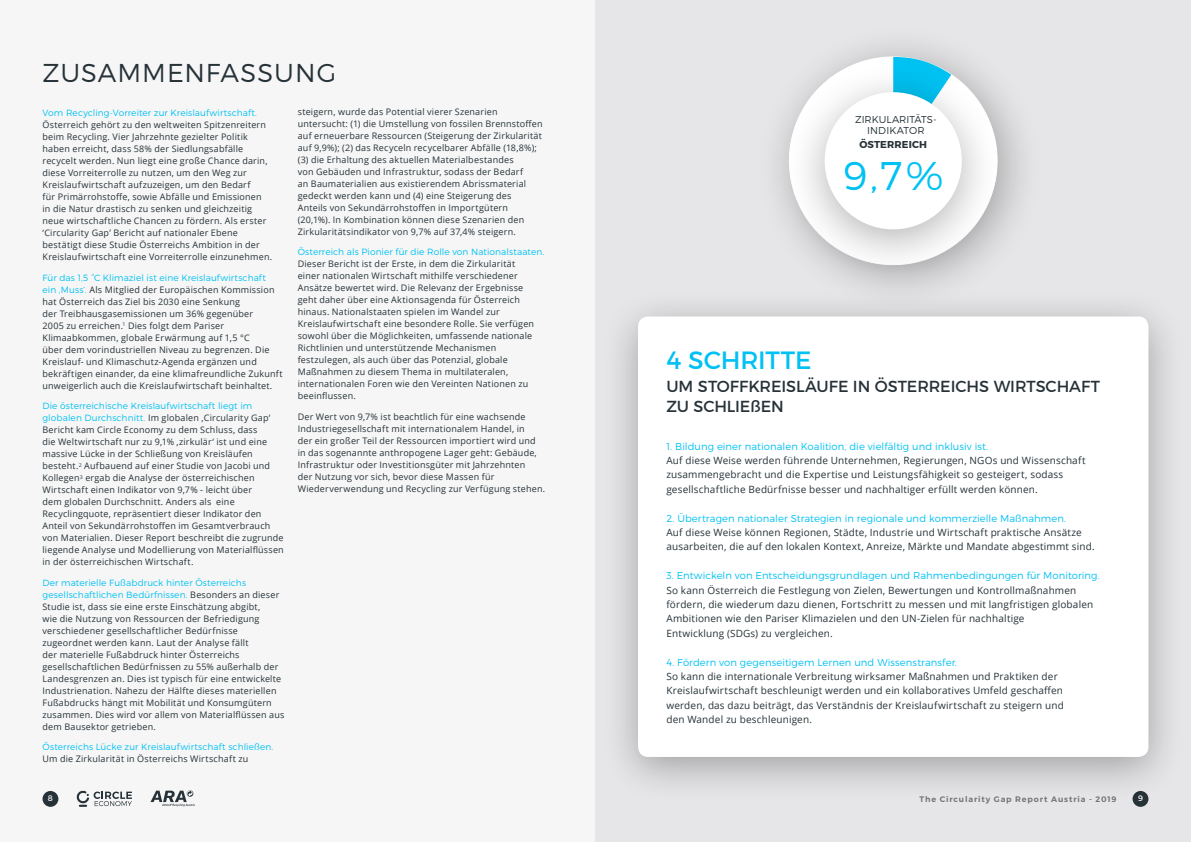
<style>
.page{position:relative;width:1191px;height:842px;background:#f6f6f6}
.page>*{position:absolute;margin:0;border:0;box-sizing:border-box;transform-origin:0 0}
.t1{font:300 40px "Montserrat";color:#00c1f3}
.t2{font:300 25.8px "Montserrat";letter-spacing:.035em;color:#263238}
.t3{font:25px "Montserrat";letter-spacing:-.01em;color:#00c1f3}
.t4{font:16px/20px "Montserrat";letter-spacing:-.005em;color:#263238}
.t5{font:10px/14.4px "Open Sans";letter-spacing:.015em;color:#263238}
.t6{font:300 10px "Montserrat";letter-spacing:.005em;color:#00c1f3}
.t7{font:300 10px/10.2px "Montserrat";color:#263238;text-align:center}
.t8{font:700 10px "Montserrat";letter-spacing:.01em;color:#263238}
.t9{font:9px/12px "Open Sans";letter-spacing:.02em;color:#263238}
.t10{font:300 9px/12px "Montserrat";letter-spacing:.01em;color:#00c1f3}
.t11{font:600 8px "Montserrat";letter-spacing:.105em;color:#000}
.t12{font:8px "Montserrat";color:#fff}
.s1{font-family:"Montserrat";font-weight:300;color:#00c1f3}
.s2{font-family:"Open Sans";font-weight:400;color:#263238}
</style>
<div class="page">
<div style="left:595px;top:0;width:596px;height:842px;background:#e6e6e8"></div>
<svg style="left:1132px;top:791px;width:16px;height:16px"></svg>
<div style="left:43px;top:791px;width:15px;height:16px;background:#263238;border-radius:50%"></div>
<div style="left:600px;top:287px;width:586px;height:517px;background:#000;opacity:.3"></div>
<div style="left:638px;top:316px;width:510px;height:441px;background:#fff;border-radius:10px"></div>
<div style="left:755px;top:23px;width:289px;height:289px;background:#000;opacity:.3"></div>
<svg style="left:785px;top:51px;width:217px;height:10px"></svg>
<svg style="left:893px;top:57px;width:58px;height:4px"></svg>
<div style="left:784px;top:61px;width:218px;height:218px;background:#000;opacity:.3"></div>
<div style="left:824px;top:92px;width:137px;height:137px;background:#fff;border-radius:50%"></div>
<svg style="left:76px;top:790px;width:56px;height:17px"></svg>
<svg style="left:150px;top:790px;width:45px;height:16px"></svg>
<h2 class="t2" style="left:43px;top:57px;width:295px">ZUSAMMENFASSUNG</h2>
<p class="t10" style="left:43px;top:107px;width:216px">Vom Recycling-Vorreiter zur Kreislaufwirtschaft.</p>
<p class="t9" style="left:43px;top:119px;width:231px">Österreich gehört zu den weltweiten Spitzenreitern beim Recycling. Vier Jahrzehnte gezielter Politik haben erreicht, dass 58% der Siedlungsabfälle recycelt werden. Nun liegt eine große Chance darin, diese Vorreiterrolle zu nutzen, um den Weg zur Kreislaufwirtschaft aufzuzeigen, um den Bedarf<br>für Primärrohstoffe, sowie Abfälle und Emissionen<br>in die Natur drastisch zu senken und gleichzeitig neue wirtschaftliche Chancen zu fördern. Als erster ‘Circularity Gap’ Bericht auf nationaler Ebene bestätigt diese Studie Österreichs Ambition in der Kreislaufwirtschaft eine Vorreiterrolle einzunehmen.</p>
<p class="t10" style="left:43px;top:272px;width:225px">Für das 1,5 °C Klimaziel ist eine Kreislaufwirtschaft</p>
<p class="t9" style="left:43px;top:283px;width:242px"><span class="s1">ein ‚Muss‘.</span> Als Mitglied der Europäischen Kommission hat Österreich das Ziel bis 2030 eine Senkung<br>der Treibhausgasemissionen um 36% gegenüber<br>2005 zu erreichen.<sup>1</sup> Dies folgt dem Pariser Klimaabkommen, globale Erwärmung auf 1,5 °C<br>über dem vorindustriellen Niveau zu begrenzen. Die Kreislauf- und Klimaschutz-Agenda ergänzen und bekräftigen einander, da eine klimafreundliche Zukunft unweigerlich auch die Kreislaufwirtschaft beinhaltet.</p>
<p class="t10" style="left:43px;top:400px;width:211px">Die österreichische Kreislaufwirtschaft liegt im</p>
<p class="t9" style="left:43px;top:412px;width:243px"><span class="s1">globalen Durchschnitt.</span> Im globalen ‚Circularity Gap‘ Bericht kam Circle Economy zu dem Schluss, dass<br>die Weltwirtschaft nur zu 9,1% ‚zirkulär‘ ist und eine massive Lücke in der Schließung von Kreisläufen besteht.<sup>2</sup> Aufbauend auf einer Studie von Jacobi und Kollegen<sup>3</sup> ergab die Analyse der österreichischen Wirtschaft einen Indikator von 9,7% - leicht über<br>dem globalen Durchschnitt. Anders als eine Recyclingquote, repräsentiert dieser Indikator den Anteil von Sekundärrohstoffen im Gesamtverbrauch von Materialien. Dieser Report beschreibt die zugrunde liegende Analyse und Modellierung von Materialflüssen in der österreichischen Wirtschaft.</p>
<p class="t10" style="left:43px;top:577px;width:238px">Der materielle Fußabdruck hinter Österreichs gesellschaftlichen Bedürfnissen. <span class="s2">Besonders an dieser</span></p>
<p class="t9" style="left:43px;top:600px;width:243px">Studie ist, dass sie eine erste Einschätzung abgibt,<br>wie die Nutzung von Ressourcen der Befriedigung verschiedener gesellschaftlicher Bedürfnisse zugeordnet werden kann. Laut der Analyse fällt<br>der materielle Fußabdruck hinter Österreichs gesellschaftlichen Bedürfnissen zu 55% außerhalb der Landesgrenzen an. Dies ist typisch für eine entwickelte Industrienation. Nahezu der Hälfte dieses materiellen Fußabdrucks hängt mit Mobilität und Konsumgütern zusammen. Dies wird vor allem von Materialflüssen aus dem Bausektor getrieben.</p>
<p class="t10" style="left:43px;top:741px;width:232px">Österreichs Lücke zur Kreislaufwirtschaft schließen.</p>
<p class="t9" style="left:43px;top:753px;width:207px">Um die Zirkularität in Österreichs Wirtschaft zu</p>
<p class="t9" style="left:298px;top:105px;width:246px">steigern, wurde das Potential vierer Szenarien untersucht: (1) die Umstellung von fossilen Brennstoffen auf erneuerbare Ressourcen (Steigerung der Zirkularität auf 9,9%); (2) das Recyceln recycelbarer Abfälle (18,8%); (3) die Erhaltung des aktuellen Materialbestandes<br>von Gebäuden und Infrastruktur, sodass der Bedarf<br>an Baumaterialien aus existierendem Abrissmaterial gedeckt werden kann und (4) eine Steigerung des Anteils von Sekundärrohstoffen in Importgütern (20,1%). In Kombination können diese Szenarien den Zirkularitätsindikator von 9,7% auf 37,4% steigern.</p>
<p class="t10" style="left:298px;top:246px;width:248px">Österreich als Pionier für die Rolle von Nationalstaaten.</p>
<p class="t9" style="left:298px;top:258px;width:238px">Dieser Bericht ist der Erste, in dem die Zirkularität einer nationalen Wirtschaft mithilfe verschiedener Ansätze bewertet wird. Die Relevanz der Ergebnisse geht daher über eine Aktionsagenda für Österreich hinaus. Nationalstaaten spielen im Wandel zur Kreislaufwirtschaft eine besondere Rolle. Sie verfügen sowohl über die Möglichkeiten, umfassende nationale Richtlinien und unterstützende Mechanismen festzulegen, als auch über das Potenzial, globale Maßnahmen zu diesem Thema in multilateralen, internationalen Foren wie den Vereinten Nationen zu beeinflussen.</p>
<p class="t9" style="left:298px;top:410px;width:249px">Der Wert von 9,7% ist beachtlich für eine wachsende Industriegesellschaft mit internationalem Handel, in<br>der ein großer Teil der Ressourcen importiert wird und in das sogenannte anthropogene Lager geht: Gebäude, Infrastruktur oder Investitionsgüter mit Jahrzehnten<br>der Nutzung vor sich, bevor diese Massen für Wiederverwendung und Recycling zur Verfügung stehen.</p>
<p class="t7" style="left:855px;top:115px;width:83px">ZIRKULARITÄTS-<br>INDIKATOR</p>
<h1 class="t1" style="left:843px;top:151px;width:102px">9,7%</h1>
<p class="t8" style="left:859px;top:138px;width:69px">ÖSTERREICH</p>
<h3 class="t3" style="left:666px;top:345px;width:146px">4 SCHRITTE</h3>
<h3 class="t4" style="left:666px;top:376px;width:435px">UM STOFFKREISLÄUFE IN ÖSTERREICHS WIRTSCHAFT<br>ZU SCHLIEßEN</h3>
<p class="t6" style="left:666px;top:440px;width:323px">1. Bildung einer nationalen Koalition, die vielfältig und inklusiv ist.</p>
<p class="t5" style="left:666px;top:453px;width:421px">Auf diese Weise werden führende Unternehmen, Regierungen, NGOs und Wissenschaft zusammengebracht und die Expertise und Leistungsfähigkeit so gesteigert, sodass gesellschaftliche Bedürfnisse besser und nachhaltiger erfüllt werden können.</p>
<p class="t6" style="left:666px;top:512px;width:401px">2. Übertragen nationaler Strategien in regionale und kommerzielle Maßnahmen.</p>
<p class="t5" style="left:666px;top:525px;width:430px">Auf diese Weise können Regionen, Städte, Industrie und Wirtschaft praktische Ansätze ausarbeiten, die auf den lokalen Kontext, Anreize, Märkte und Mandate abgestimmt sind.</p>
<p class="t6" style="left:666px;top:570px;width:435px">3. Entwickeln von Entscheidungsgrundlagen und Rahmenbedingungen für Monitoring.</p>
<p class="t5" style="left:666px;top:582px;width:428px">So kann Österreich die Festlegung von Zielen, Bewertungen und Kontrollmaßnahmen fördern, die wiederum dazu dienen, Fortschritt zu messen und mit langfristigen globalen Ambitionen wie den Pariser Klimazielen und den UN-Zielen für nachhaltige<br>Entwicklung (SDGs) zu vergleichen.</p>
<p class="t6" style="left:666px;top:656px;width:292px">4. Fördern von gegenseitigem Lernen und Wissenstransfer.</p>
<p class="t5" style="left:666px;top:669px;width:399px">So kann die internationale Verbreitung wirksamer Maßnahmen und Praktiken der Kreislaufwirtschaft beschleunigt werden und ein kollaboratives Umfeld geschaffen werden, das dazu beiträgt, das Verständnis der Kreislaufwirtschaft zu steigern und den Wandel zu beschleunigen.</p>
<p class="t12" style="left:48px;top:794px;width:7px">8</p>
<p class="t11" style="left:919px;top:794px;width:198px">The Circularity Gap Report Austria - 2019</p>
<p class="t12" style="left:1138px;top:794px;width:6px">9</p>
</div>
